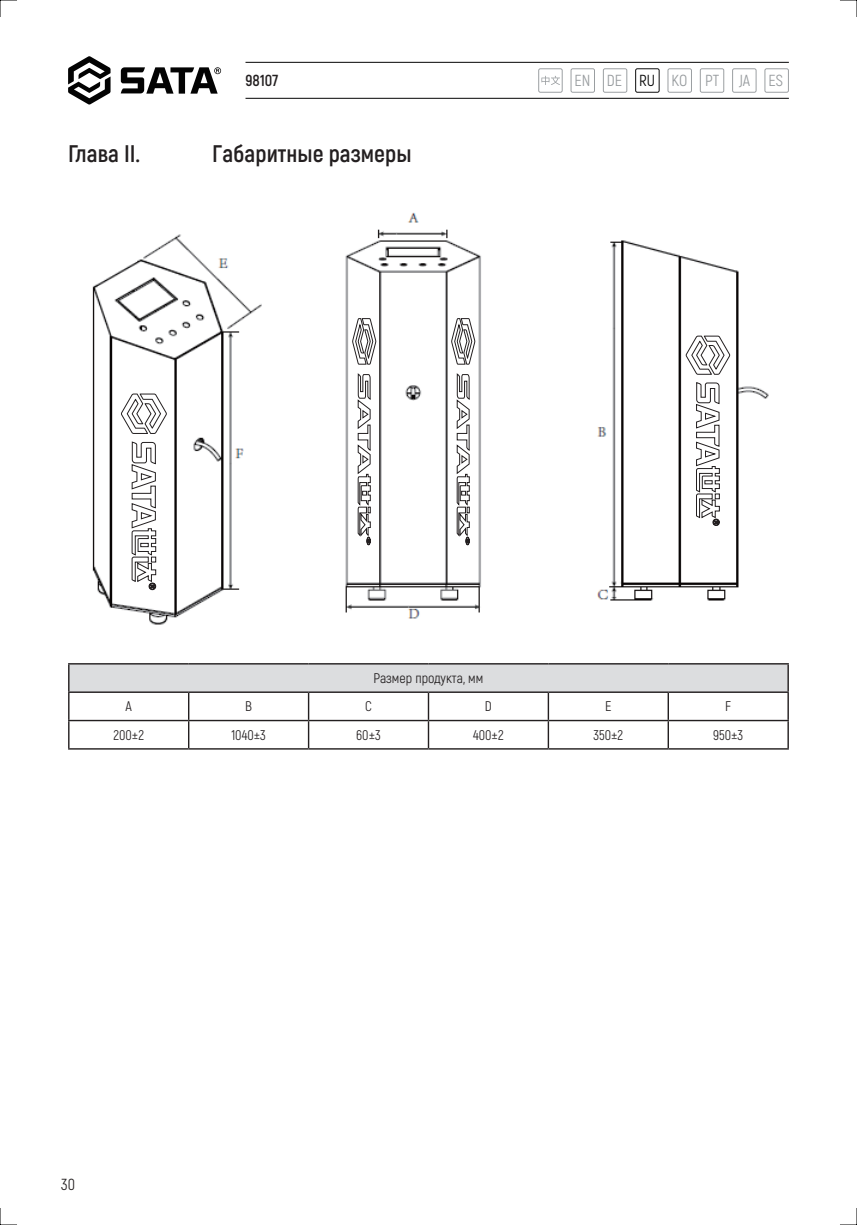
<style>
.page{position:relative;width:857px;height:1225px;background:#fff}
.page>*{position:absolute;margin:0;border:0;box-sizing:border-box;transform-origin:0 0}
.t1{font:700 24px "Akrobat";color:#231f20}
.t2{font:16px "Akrobat";color:#979b9e}
.t3{font:700 16px "Akrobat";color:#231f20}
.t4{font:16px "Akrobat";color:#231f20}
.t5{font:14px "Akrobat";color:#231f20}
.s1{color:#030303}
</style>
<div class="page">
<svg style="left:68px;top:56px;width:42px;height:49px"></svg>
<svg style="left:121px;top:67px;width:100px;height:27px"></svg>
<hr style="left:245px;top:62px;width:543px;height:1px;background:#030303">
<hr style="left:245px;top:98px;width:543px;height:1px;background:#030303">
<svg style="left:764px;top:68px;width:24px;height:25px"></svg>
<svg style="left:699px;top:68px;width:24px;height:25px"></svg>
<svg style="left:635px;top:68px;width:24px;height:25px"></svg>
<svg style="left:570px;top:68px;width:24px;height:25px"></svg>
<svg style="left:732px;top:68px;width:24px;height:25px"></svg>
<svg style="left:667px;top:68px;width:24px;height:25px"></svg>
<svg style="left:602px;top:68px;width:25px;height:25px"></svg>
<svg style="left:538px;top:68px;width:24px;height:25px"></svg>
<div style="left:69px;top:664px;width:718px;height:28px;background:#dcdddf"></div>
<hr style="left:68px;top:663px;width:121px;height:1px;background:#231f20">
<hr style="left:189px;top:663px;width:119px;height:1px;background:#231f20">
<hr style="left:308px;top:663px;width:120px;height:1px;background:#231f20">
<hr style="left:428px;top:663px;width:120px;height:1px;background:#231f20">
<hr style="left:548px;top:663px;width:120px;height:1px;background:#231f20">
<hr style="left:668px;top:663px;width:120px;height:1px;background:#231f20">
<hr style="left:68px;top:691px;width:121px;height:2px;background:#231f20">
<hr style="left:189px;top:691px;width:119px;height:2px;background:#231f20">
<hr style="left:308px;top:691px;width:120px;height:2px;background:#231f20">
<hr style="left:428px;top:691px;width:120px;height:2px;background:#231f20">
<hr style="left:427px;top:693px;width:2px;height:27px;background:#231f20">
<hr style="left:548px;top:691px;width:120px;height:2px;background:#231f20">
<hr style="left:547px;top:693px;width:2px;height:27px;background:#231f20">
<hr style="left:668px;top:691px;width:120px;height:2px;background:#231f20">
<hr style="left:68px;top:720px;width:121px;height:1px;background:#231f20">
<svg style="left:68px;top:664px;width:1px;height:84px"></svg>
<hr style="left:189px;top:720px;width:119px;height:1px;background:#231f20">
<svg style="left:188px;top:693px;width:1px;height:55px"></svg>
<hr style="left:308px;top:720px;width:120px;height:1px;background:#231f20">
<svg style="left:308px;top:693px;width:1px;height:55px"></svg>
<hr style="left:428px;top:720px;width:120px;height:1px;background:#231f20">
<hr style="left:427px;top:721px;width:2px;height:27px;background:#231f20">
<hr style="left:548px;top:720px;width:120px;height:1px;background:#231f20">
<hr style="left:547px;top:721px;width:2px;height:27px;background:#231f20">
<hr style="left:668px;top:720px;width:120px;height:1px;background:#231f20">
<svg style="left:667px;top:693px;width:1px;height:55px"></svg>
<svg style="left:787px;top:664px;width:1px;height:84px"></svg>
<hr style="left:68px;top:748px;width:121px;height:1px;background:#231f20">
<hr style="left:189px;top:748px;width:119px;height:1px;background:#231f20">
<hr style="left:308px;top:748px;width:120px;height:1px;background:#231f20">
<hr style="left:428px;top:748px;width:120px;height:1px;background:#231f20">
<hr style="left:548px;top:748px;width:120px;height:1px;background:#231f20">
<hr style="left:668px;top:748px;width:120px;height:1px;background:#231f20">
<img style="left:92px;top:212px;width:677px;height:413px">
<div style="left:686px;top:303px;width:43px;height:252px;background:#fff"></div>
<svg style="left:684px;top:332px;width:46px;height:194px"></svg>
<div style="left:349px;top:306px;width:26px;height:243px;background:#fff"></div>
<div style="left:118px;top:383px;width:45px;height:211px;background:#fff"></div>
<div style="left:449px;top:306px;width:26px;height:239px;background:#fff"></div>
<svg style="left:120px;top:311px;width:356px;height:279px"></svg>
<svg style="left:0;top:0;width:17px;height:17px"></svg>
<svg style="left:0;top:1208px;width:17px;height:17px"></svg>
<svg style="left:840px;top:0;width:17px;height:17px"></svg>
<svg style="left:840px;top:1208px;width:17px;height:17px"></svg>
<p class="t3" style="left:245px;top:71px;width:34px">98107</p>
<p class="t2" style="left:574px;top:71px;width:210px">EN DE <span class="s1">RU</span> KO PT JA ES</p>
<h1 class="t1" style="left:68px;top:139px;width:74px">Глава II.</h1>
<h1 class="t1" style="left:212px;top:139px;width:201px">Габаритные размеры</h1>
<p class="t5" style="left:373px;top:669px;width:111px">Размер продукта, мм</p>
<p class="t5" style="left:125px;top:698px;width:8px">A</p>
<p class="t5" style="left:245px;top:698px;width:8px">B</p>
<p class="t5" style="left:365px;top:698px;width:8px">C</p>
<p class="t5" style="left:484px;top:698px;width:8px">D</p>
<p class="t5" style="left:605px;top:698px;width:8px">E</p>
<p class="t5" style="left:725px;top:698px;width:7px">F</p>
<p class="t5" style="left:113px;top:726px;width:32px">200±2</p>
<p class="t5" style="left:231px;top:726px;width:36px">1040±3</p>
<p class="t5" style="left:356px;top:726px;width:26px">60±3</p>
<p class="t5" style="left:473px;top:726px;width:32px">400±2</p>
<p class="t5" style="left:593px;top:726px;width:31px">350±2</p>
<p class="t5" style="left:712px;top:726px;width:32px">950±3</p>
<p class="t4" style="left:61px;top:1175px;width:15px">30</p>
</div>
